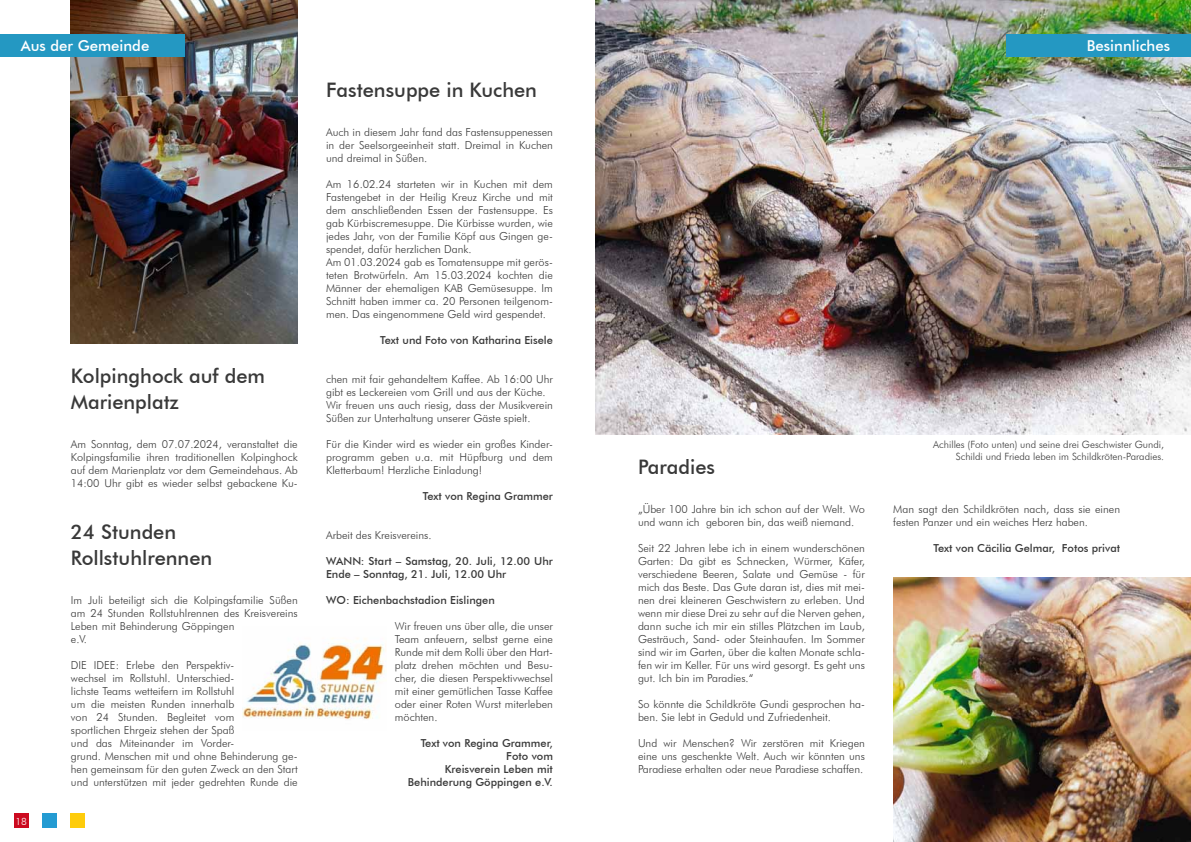
<style>
.page{position:relative;width:1191px;height:842px;background:#fff}
.page>*{position:absolute;margin:0;border:0;box-sizing:border-box;transform-origin:0 0}
.t1{font:500 20px/26px "Futura BT";color:#393939}
.t2{font:500 15px "Futura BT";color:#fff}
.t3{font:300 11px/13px "Futura BT";color:#393939}
.t4{font:500 11px/13px "Futura BT";color:#393939}
.t5{font:300 10px/12px "Futura BT";color:#393939;text-align:right}
.t6{font:300 10px "Futura BT";color:#fff}
</style>
<div class="page">
<div style="left:14px;top:814px;width:14px;height:14px;background:#cc0a1f"></div>
<div style="left:43px;top:814px;width:14px;height:14px;background:#249bd2"></div>
<div style="left:71px;top:814px;width:14px;height:14px;background:#fecc0b"></div>
<img style="left:595px;top:0;width:596px;height:435px">
<img style="left:71px;top:0;width:227px;height:344px">
<img style="left:893px;top:578px;width:298px;height:264px">
<div style="left:0;top:34px;width:184px;height:23px;background:#2498c2"></div>
<div style="left:1006px;top:34px;width:185px;height:23px;background:#2498c2"></div>
<img style="left:243px;top:638px;width:143px;height:82px">
<h2 class="t2" style="left:21px;top:37px;width:130px">Aus der Gemeinde</h2>
<h2 class="t2" style="left:1041px;top:37px;width:130px">Aus der Gemeinde</h2>
<h2 class="t2" style="left:1086px;top:37px;width:85px">Besinnliches</h2>
<p class="t6" style="left:15px;top:815px;width:13px">18</p>
<h1 class="t1" style="left:71px;top:363px;width:196px">Kolpinghock auf dem<br>Marienplatz</h1>
<p class="t3" style="left:71px;top:437px;width:228px;text-align:justify">Am Sonntag, dem 07.07.2024, veranstaltet die Kolpingsfamilie ihren traditionellen Kolpinghock auf dem Marienplatz vor dem Gemeindehaus. Ab 14:00 Uhr gibt es wieder selbst gebackene Ku-</p>
<h1 class="t1" style="left:71px;top:519px;width:143px">24 Stunden<br>Rollstuhlrennen</h1>
<p class="t3" style="left:71px;top:593px;width:228px">Im Juli beteiligt sich die Kolpingsfamilie Süßen am 24 Stunden Rollstuhlrennen des Kreisvereins Leben mit Behinderung Göppingen<br>e.V.</p>
<p class="t3" style="left:71px;top:658px;width:228px">DIE IDEE: Erlebe den Perspektiv-<br>wechsel im Rollstuhl. Unterschied-<br>lichste Teams wetteifern im Rollstuhl<br>um die meisten Runden innerhalb<br>von 24 Stunden. Begleitet vom<br>sportlichen Ehrgeiz stehen der Spaß<br>und das Miteinander im Vorder-<br>grund. Menschen mit und ohne Behinderung ge&shy;hen gemeinsam für den guten Zweck an den Start und unterstützen mit jeder gedrehten Runde die</p>
<h1 class="t1" style="left:326px;top:77px;width:212px">Fastensuppe in Kuchen</h1>
<p class="t3" style="left:326px;top:125px;width:228px;text-align:justify">Auch in diesem Jahr fand das Fastensuppenessen in der Seelsorgeeinheit statt. Dreimal in Kuchen und dreimal in Süßen.</p>
<p class="t3" style="left:326px;top:177px;width:228px">Am 16.02.24 starteten wir in Kuchen mit dem Fastengebet in der Heilig Kreuz Kirche und mit dem anschließenden Essen der Fastensuppe. Es gab Kürbiscremesuppe. Die Kürbisse wurden, wie jedes Jahr, von der Familie Köpf aus Gingen ge&shy;spendet, dafür herzlichen Dank.<br>Am 01.03.2024 gab es Tomatensuppe mit gerös&shy;teten Brotwürfeln. Am 15.03.2024 kochten die Männer der ehemaligen KAB Gemüsesuppe. Im Schnitt haben immer ca. 20 Personen teilgenom&shy;men. Das eingenommene Geld wird gespendet.</p>
<p class="t4" style="left:380px;top:333px;width:174px">Text und Foto von Katharina Eisele</p>
<p class="t3" style="left:326px;top:372px;width:228px">chen mit fair gehandeltem Kaffee. Ab 16:00 Uhr gibt es Leckereien vom Grill und aus der Küche.<br>Wir freuen uns auch riesig, dass der Musikverein Süßen zur Unterhaltung unserer Gäste spielt.</p>
<p class="t3" style="left:326px;top:437px;width:228px;text-align:justify">Für die Kinder wird es wieder ein großes Kinder&shy;programm geben u.a. mit Hüpfburg und dem Kletterbaum! Herzliche Einladung!</p>
<p class="t4" style="left:423px;top:489px;width:131px">Text von Regina Grammer</p>
<p class="t3" style="left:326px;top:528px;width:107px">Arbeit des Kreisvereins.</p>
<p class="t4" style="left:326px;top:554px;width:228px">WANN: Start – Samstag, 20. Juli, 12.00 Uhr<br>Ende – Sonntag, 21. Juli, 12.00 Uhr</p>
<p class="t4" style="left:326px;top:593px;width:170px">WO: Eichenbachstadion Eislingen</p>
<p class="t3" style="left:395px;top:619px;width:160px;text-align:justify">Wir freuen uns über alle, die unser Team anfeuern, selbst gerne eine Runde mit dem Rolli über den Hart&shy;platz drehen möchten und Besu&shy;cher, die diesen Perspektivwechsel mit einer gemütlichen Tasse Kaffee oder einer Roten Wurst miterleben möchten.</p>
<p class="t4" style="left:408px;top:736px;width:147px;text-align:right">Text von Regina Grammer,<br>Foto vom<br>Kreisverein Leben mit<br>Behinderung Göppingen e.V.</p>
<h1 class="t1" style="left:638px;top:454px;width:79px">Paradies</h1>
<p class="t3" style="left:638px;top:502px;width:228px">„Über 100 Jahre bin ich schon auf der Welt. Wo und wann ich geboren bin, das weiß niemand.</p>
<p class="t3" style="left:638px;top:541px;width:228px;text-align:justify">Seit 22 Jahren lebe ich in einem wunderschönen Garten: Da gibt es Schnecken, Würmer, Käfer, verschiedene Beeren, Salate und Gemüse - für mich das Beste. Das Gute daran ist, dies mit mei&shy;nen drei kleineren Geschwistern zu erleben. Und wenn mir diese Drei zu sehr auf die Nerven gehen, dann suche ich mir ein stilles Plätzchen im Laub, Gesträuch, Sand- oder Steinhaufen. Im Sommer sind wir im Garten, über die kalten Monate schla&shy;fen wir im Keller. Für uns wird gesorgt. Es geht uns gut. Ich bin im Paradies.“</p>
<p class="t3" style="left:638px;top:697px;width:228px">So könnte die Schildkröte Gundi gesprochen ha&shy;ben. Sie lebt in Geduld und Zufriedenheit.</p>
<p class="t3" style="left:638px;top:736px;width:228px;text-align:justify">Und wir Menschen? Wir zerstören mit Kriegen eine uns geschenkte Welt. Auch wir könnten uns Paradiese erhalten oder neue Paradiese schaffen.</p>
<p class="t5" style="left:933px;top:438px;width:232px">Achilles (Foto unten) und seine drei Geschwister Gundi,<br>Schildi und Frieda leben im Schildkröten-Paradies.</p>
<p class="t3" style="left:893px;top:502px;width:228px">Man sagt den Schildkröten nach, dass sie einen festen Panzer und ein weiches Herz haben.</p>
<p class="t4" style="left:933px;top:541px;width:188px">Text von Cäcilia Gelmar, Fotos privat</p>
</div>
